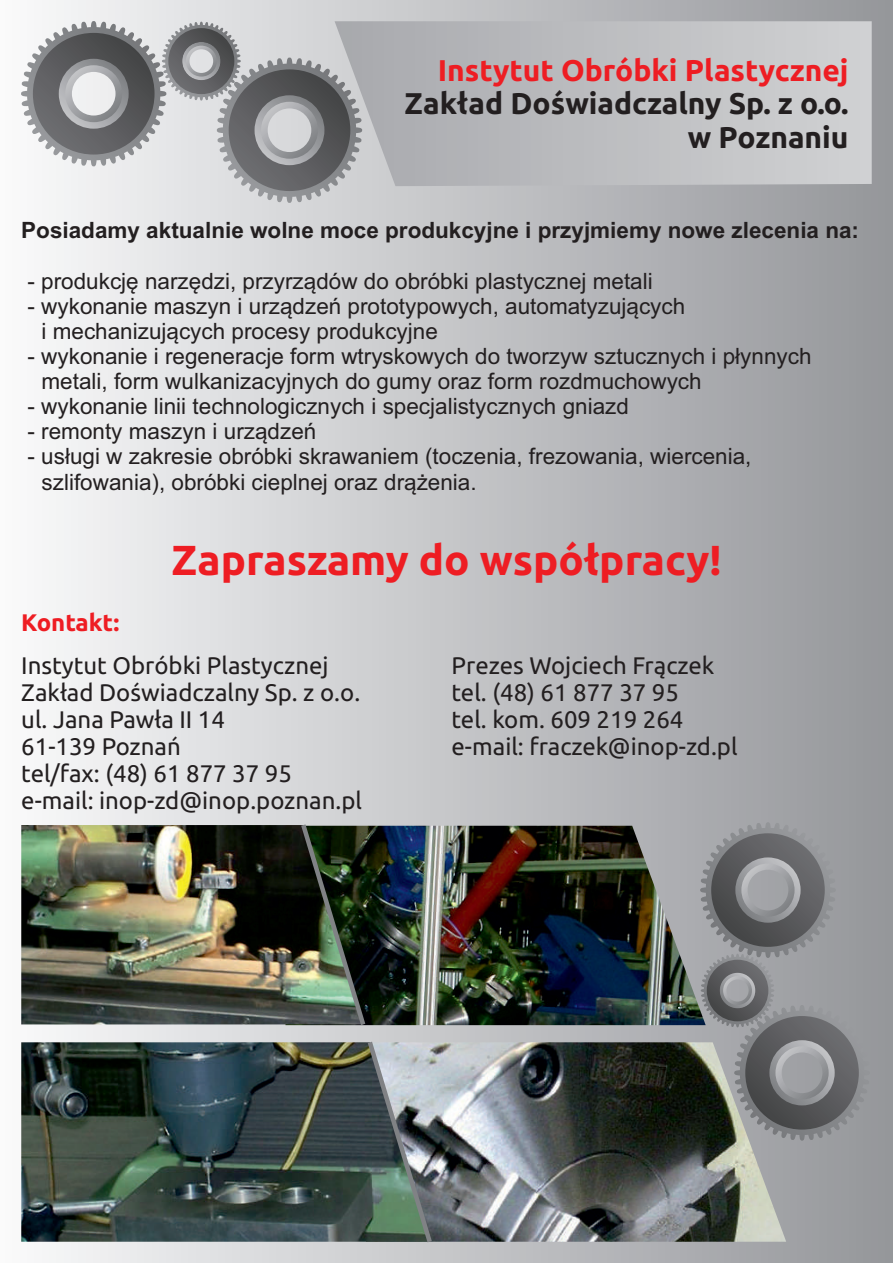
<style>
.page{position:relative;width:893px;height:1263px;background:#fff}
.page>*{position:absolute;margin:0;border:0;box-sizing:border-box;transform-origin:0 0}
.t1{font:700 42px "Ubuntu";color:#ee1d23}
.t2{font:700 30px/33.6px "Ubuntu";color:#231f20;text-align:right}
.t3{font:700 30px "Ubuntu";color:#ee1d23}
.t4{font:24px/26.8px "Ubuntu";color:#231f20}
.t5{font:700 24px "Ubuntu";letter-spacing:-.005em;color:#ee1d23}
.t6{font:22.5px/25.2px "Arial";color:#231f20}
.t7{font:700 22.5px "Arial";color:#231f20}
</style>
<div class="page">
<div style="left:0;top:0;width:893px;height:1263px;background:linear-gradient(to right,#f9f9fa,#94969a)"></div>
<svg style="left:362px;top:21px;width:510px;height:165px;background:#bdbec1"></svg>
<img style="left:285px;top:826px;width:415px;height:199px">
<img style="left:21px;top:825px;width:277px;height:199px">
<svg style="left:21px;top:21px;width:341px;height:181px;background:#a8a9ab"></svg>
<svg style="left:700px;top:822px;width:169px;height:318px;background:#87888b"></svg>
<img style="left:435px;top:1042px;width:351px;height:200px">
<img style="left:21px;top:1042px;width:343px;height:200px">
<img style="left:298px;top:819px;width:71px;height:211px">
<svg style="left:364px;top:1037px;width:71px;height:210px;background:#778583"></svg>
<h2 class="t3" style="left:438px;top:57px;width:412px">Instytut Obróbki Plastycznej</h2>
<h2 class="t2" style="left:405px;top:89px;width:445px">Zakład Doświadczalny Sp. z o.o. w Poznaniu</h2>
<p class="t7" style="left:21px;top:222px;width:839px">Posiadamy aktualnie wolne moce produkcyjne i przyjmiemy nowe zlecenia na:</p>
<p class="t6" style="left:28px;top:270px;width:627px">- produkcję narzędzi, przyrządów do obróbki plastycznej metali</p>
<p class="t6" style="left:42px;top:295px;width:645px;text-indent:-14px">- wykonanie maszyn i urządzeń prototypowych, automatyzujących i mechanizujących procesy produkcyjne</p>
<p class="t6" style="left:42px;top:345px;width:771px;text-indent:-14px">- wykonanie i regeneracje form wtryskowych do tworzyw sztucznych i płynnych metali, form wulkanizacyjnych do gumy oraz form rozdmuchowych</p>
<p class="t6" style="left:28px;top:396px;width:603px">- wykonanie linii technologicznych i specjalistycznych gniazd</p>
<p class="t6" style="left:28px;top:421px;width:290px">- remonty maszyn i urządzeń</p>
<p class="t6" style="left:42px;top:446px;width:711px;text-indent:-14px">- usługi w zakresie obróbki skrawaniem (toczenia, frezowania, wiercenia, szlifowania), obróbki cieplnej oraz drążenia.</p>
<h1 class="t1" style="left:171px;top:542px;width:552px">Zapraszamy do współpracy!</h1>
<p class="t5" style="left:21px;top:612px;width:100px">Kontakt:</p>
<p class="t4" style="left:21px;top:654px;width:342px">Instytut Obróbki Plastycznej<br>Zakład Doświadczalny Sp. z o.o. ul. Jana Pawła II 14<br>61-139 Poznań<br>tel/fax: (48) 61 877 37 95 e-mail: inop-zd@inop.poznan.pl</p>
<p class="t4" style="left:452px;top:654px;width:288px">Prezes Wojciech Frączek tel. (48) 61 877 37 95<br>tel. kom. 609 219 264 e-mail: fraczek@inop-zd.pl</p>
</div>
